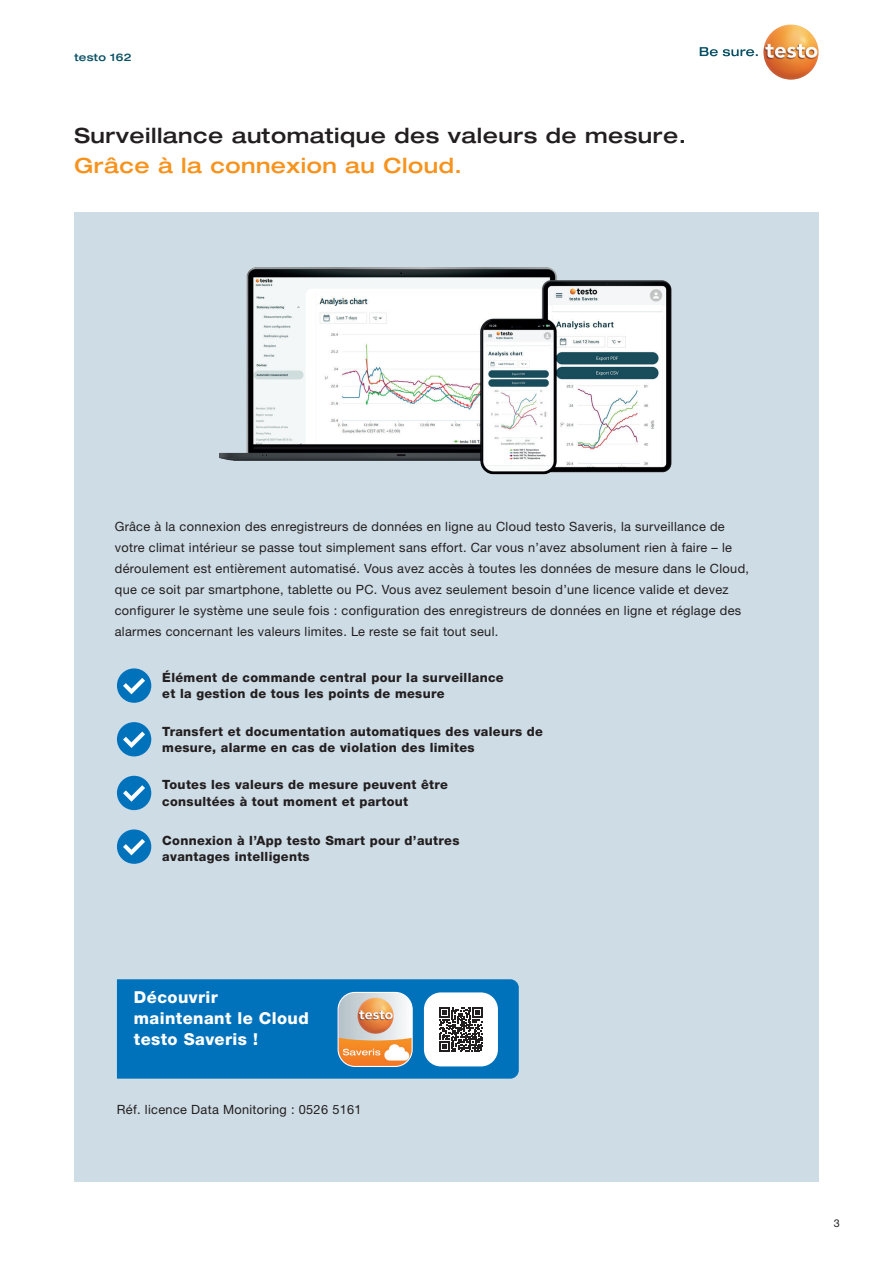
<style>
.page{position:relative;width:893px;height:1263px;background:#fff}
.page>*{position:absolute;margin:0;border:0;box-sizing:border-box;transform-origin:0 0}
.t1{font:500 expanded 21px "Helvetica Neue LTW1 G";letter-spacing:.025em;color:#231f20}
.t2{font:500 expanded 21px "Helvetica Neue LTW1 G";letter-spacing:.025em;color:#f7931d}
.t3{font:800 16.5px/21px "Helvetica Neue LTW1 G";letter-spacing:.025em;color:#fff}
.t4{font:12.75px/21px "Helvetica Neue LTW1 G";letter-spacing:.025em;color:#231f20}
.t5{font:800 12.75px/16.5px "Helvetica Neue LTW1 G";letter-spacing:.025em;color:#231f20}
.t6{font:10.8px "Helvetica Neue LTW1 G";color:#231f20}
.t7{font:500 expanded 10.5px "Helvetica Neue LTW1 G";letter-spacing:.025em;color:#074f64}
</style>
<div class="page">
<svg style="left:700px;top:47px;width:58px;height:9px"></svg>
<img style="left:763px;top:24px;width:56px;height:56px;border-radius:28px">
<div style="left:74px;top:213px;width:745px;height:969px;background:#cedce5"></div>
<img style="left:219px;top:267px;width:453px;height:208px">
<svg style="left:117px;top:979px;width:402px;height:100px;background:#207fbe"></svg>
<img style="left:338px;top:992px;width:74px;height:74px">
<div style="left:338px;top:992px;width:75px;height:75px;border:1px solid #fff;border-radius:17px"></div>
<div style="left:117px;top:829px;width:34px;height:35px;background:#0072bc;border-radius:50%"></div>
<svg style="left:123px;top:839px;width:22px;height:16px"></svg>
<div style="left:117px;top:668px;width:34px;height:35px;background:#0072bc;border-radius:50%"></div>
<svg style="left:123px;top:678px;width:22px;height:16px"></svg>
<div style="left:117px;top:722px;width:34px;height:34px;background:#0072bc;border-radius:50%"></div>
<svg style="left:123px;top:732px;width:22px;height:16px"></svg>
<div style="left:117px;top:776px;width:34px;height:34px;background:#0072bc;border-radius:50%"></div>
<svg style="left:123px;top:785px;width:22px;height:17px"></svg>
<p class="t7" style="left:74px;top:51px;width:59px">testo 162</p>
<h1 class="t1" style="left:74px;top:123px;width:613px">Surveillance automatique des valeurs de mesure.</h1>
<h1 class="t2" style="left:74px;top:153px;width:389px">Grâce à la connexion au Cloud.</h1>
<p class="t4" style="left:115px;top:516px;width:636px">Grâce à la connexion des enregistreurs de données en ligne au Cloud testo Saveris, la surveillance de votre climat intérieur se passe tout simplement sans effort. Car vous n’avez absolument rien à faire – le déroulement est entièrement automatisé. Vous avez accès à toutes les données de mesure dans le Cloud, que ce soit par smartphone, tablette ou PC. Vous avez seulement besoin d’une licence valide et devez configurer le système une seule fois : configuration des enregistreurs de données en ligne et réglage des alarmes concernant les valeurs limites. Le reste se fait tout seul.</p>
<p class="t5" style="left:162px;top:669px;width:343px">Élément de commande central pour la surveillance et la gestion de tous les points de mesure</p>
<p class="t5" style="left:162px;top:723px;width:382px">Transfert et documentation automatiques des valeurs de mesure, alarme en cas de violation des limites</p>
<p class="t5" style="left:162px;top:776px;width:287px">Toutes les valeurs de mesure peuvent être consultées à tout moment et partout</p>
<p class="t5" style="left:162px;top:832px;width:299px">Connexion à l’App testo Smart pour d’autres avantages intelligents</p>
<p class="t3" style="left:134px;top:987px;width:176px">Découvrir maintenant le Cloud testo Saveris !</p>
<p class="t4" style="left:117px;top:1099px;width:246px">Réf. licence Data Monitoring : 0526 5161</p>
<p class="t6" style="left:834px;top:1217px;width:8px">3</p>
</div>
